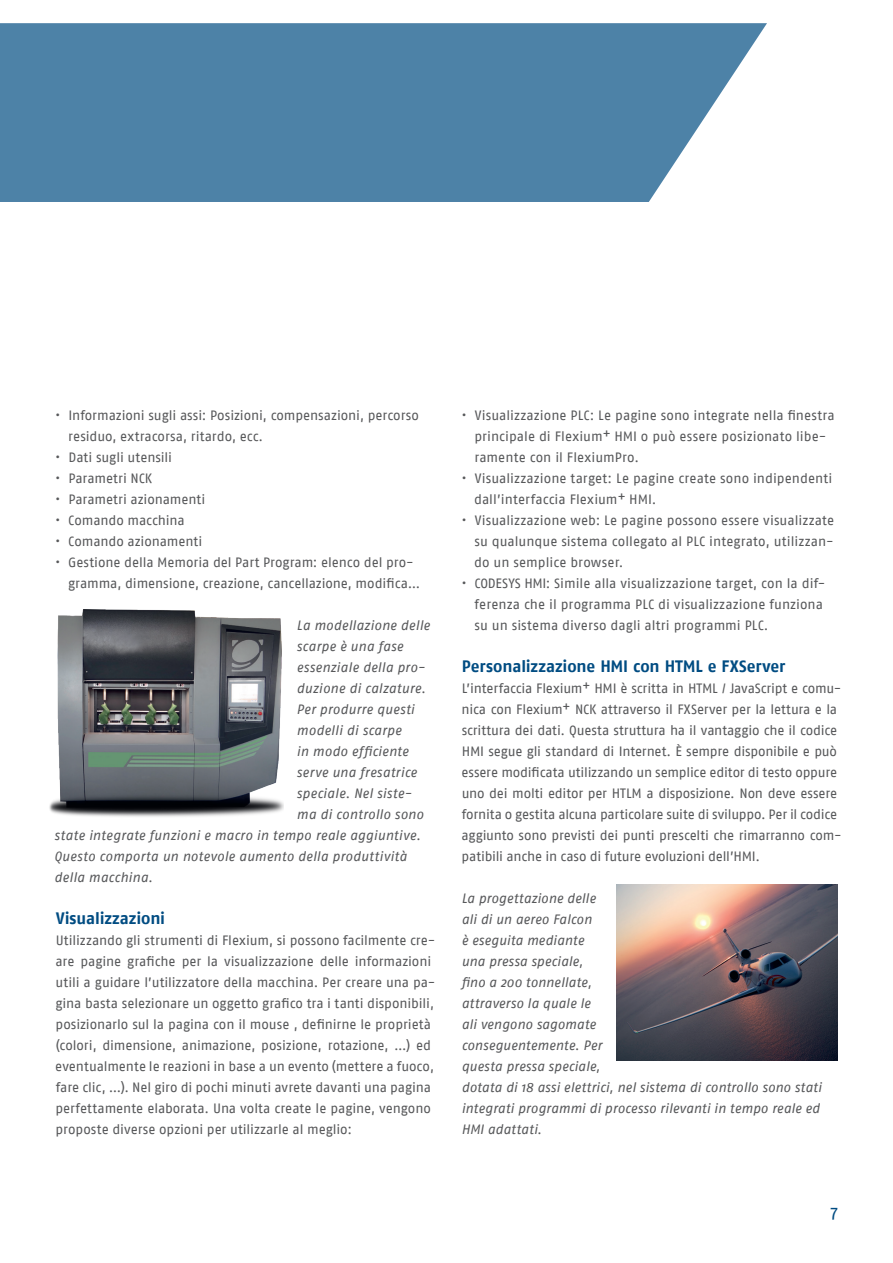
<style>
.page{position:relative;width:893px;height:1263px;background:#fff}
.page>*{position:absolute;margin:0;border:0;box-sizing:border-box;transform-origin:0 0}
.t1{font:18px "Fago No";color:#004c82}
.t2{font:700 16.5px "Fago No";letter-spacing:-.005em;color:#004c82}
.t3{font:13.5px/21px "Fago No";letter-spacing:-.005em;color:#57585a}
.t4{font:italic 13.5px/21px "Fago No";letter-spacing:.005em;color:#57585a}
</style>
<div class="page">
<svg style="left:1px;top:23px;width:766px;height:179px;background:#5a8bad"></svg>
<hr style="left:0;top:23px;width:1px;height:179px;background:#004c82">
<img style="left:49px;top:609px;width:235px;height:208px">
<img style="left:617px;top:884px;width:221px;height:176px">
<p class="t3" style="left:68px;top:405px;width:352px;text-indent:-13px">• Informazioni sugli assi: Posizioni, compensazioni, percorso residuo, extracorsa, ritardo, ecc.</p>
<p class="t3" style="left:55px;top:447px;width:118px">• Dati sugli utensili</p>
<p class="t3" style="left:55px;top:468px;width:99px">• Parametri NCK</p>
<p class="t3" style="left:55px;top:489px;width:152px">• Parametri azionamenti</p>
<p class="t3" style="left:55px;top:510px;width:131px">• Comando macchina</p>
<p class="t3" style="left:55px;top:531px;width:149px">• Comando azionamenti</p>
<p class="t3" style="left:68px;top:552px;width:353px;text-indent:-13px">• Gestione della Memoria del Part Program: elenco del pro&shy;gramma, dimensione, creazione, cancellazione, modifica…</p>
<p class="t4" style="left:297px;top:615px;width:135px">La modellazione delle</p>
<p class="t4" style="left:297px;top:636px;width:108px">scarpe è una fase</p>
<p class="t4" style="left:297px;top:657px;width:130px">essenziale della pro-</p>
<p class="t4" style="left:297px;top:678px;width:131px">duzione di calzature.</p>
<p class="t4" style="left:297px;top:699px;width:119px">Per produrre questi</p>
<p class="t4" style="left:297px;top:720px;width:106px">modelli di scarpe</p>
<p class="t4" style="left:297px;top:741px;width:113px">in modo efficiente</p>
<p class="t4" style="left:297px;top:762px;width:122px">serve una fresatrice</p>
<p class="t4" style="left:297px;top:783px;width:117px">speciale. Nel siste-</p>
<p class="t4" style="left:297px;top:804px;width:129px">ma di controllo sono</p>
<p class="t4" style="left:54px;top:825px;width:368px">state integrate funzioni e macro in tempo reale aggiuntive.</p>
<p class="t4" style="left:54px;top:846px;width:354px">Questo comporta un notevole aumento della produttività</p>
<p class="t4" style="left:54px;top:867px;width:100px">della macchina.</p>
<p class="t2" style="left:56px;top:909px;width:111px">Visualizzazioni</p>
<p class="t3" style="left:55px;top:930px;width:382px">Utilizzando gli strumenti di Flexium, si possono facilmente cre&shy;are pagine grafiche per la visualizzazione delle informazioni utili a guidare l’utilizzatore della macchina. Per creare una pa&shy;gina basta selezionare un oggetto grafico tra i tanti disponibili, posizionarlo sul la pagina con il mouse , definirne le proprietà (colori, dimensione, animazione, posizione, rotazione, …) ed eventualmente le reazioni in base a un evento (mettere a fuoco, fare clic, …). Nel giro di pochi minuti avrete davanti una pagina perfettamente elaborata. Una volta create le pagine, vengono proposte diverse opzioni per utilizzarle al meglio:</p>
<p class="t3" style="left:474px;top:405px;width:362px;text-indent:-13px">• Visualizzazione PLC: Le pagine sono integrate nella finestra principale di Flexium+ HMI o può essere posizionato libe&shy;ramente con il FlexiumPro.</p>
<p class="t3" style="left:474px;top:468px;width:360px;text-indent:-13px">• Visualizzazione target: Le pagine create sono indipendenti dall’interfaccia Flexium+ HMI.</p>
<p class="t3" style="left:474px;top:510px;width:362px;text-align:justify;text-indent:-13px">• Visualizzazione web: Le pagine possono essere visualizzate su qualunque sistema collegato al PLC integrato, utilizzan&shy;do un semplice browser.</p>
<p class="t3" style="left:474px;top:573px;width:352px;text-indent:-13px">• CODESYS HMI: Simile alla visualizzazione target, con la dif&shy;ferenza che il programma PLC di visualizzazione funziona su un sistema diverso dagli altri programmi PLC.</p>
<p class="t2" style="left:462px;top:657px;width:325px">Personalizzazione HMI con HTML e FXServer</p>
<p class="t3" style="left:461px;top:678px;width:382px">L’interfaccia Flexium+ HMI è scritta in HTML / JavaScript e comu&shy;nica con Flexium+ NCK attraverso il FXServer per la lettura e la scrittura dei dati. Questa struttura ha il vantaggio che il codice HMI segue gli standard di Internet. È sempre disponibile e può essere modificata utilizzando un semplice editor di testo oppure uno dei molti editor per HTLM a disposizione. Non deve essere fornita o gestita alcuna particolare suite di sviluppo. Per il codice aggiunto sono previsti dei punti prescelti che rimarranno com&shy;patibili anche in caso di future evoluzioni dell’HMI.</p>
<p class="t4" style="left:461px;top:888px;width:362px">La progettazione delle<br>ali di un aereo Falcon<br>è eseguita mediante<br>una pressa speciale,<br>fino a 200 tonnellate,<br>attraverso la quale le<br>ali vengono sagomate<br>conseguentemente. Per<br>questa pressa speciale,<br>dotata di 18 assi elettrici, nel sistema di controllo sono stati integrati programmi di processo rilevanti in tempo reale ed<br>HMI adattati.</p>
<h1 class="t1" style="left:830px;top:1202px;width:9px">7</h1>
</div>
